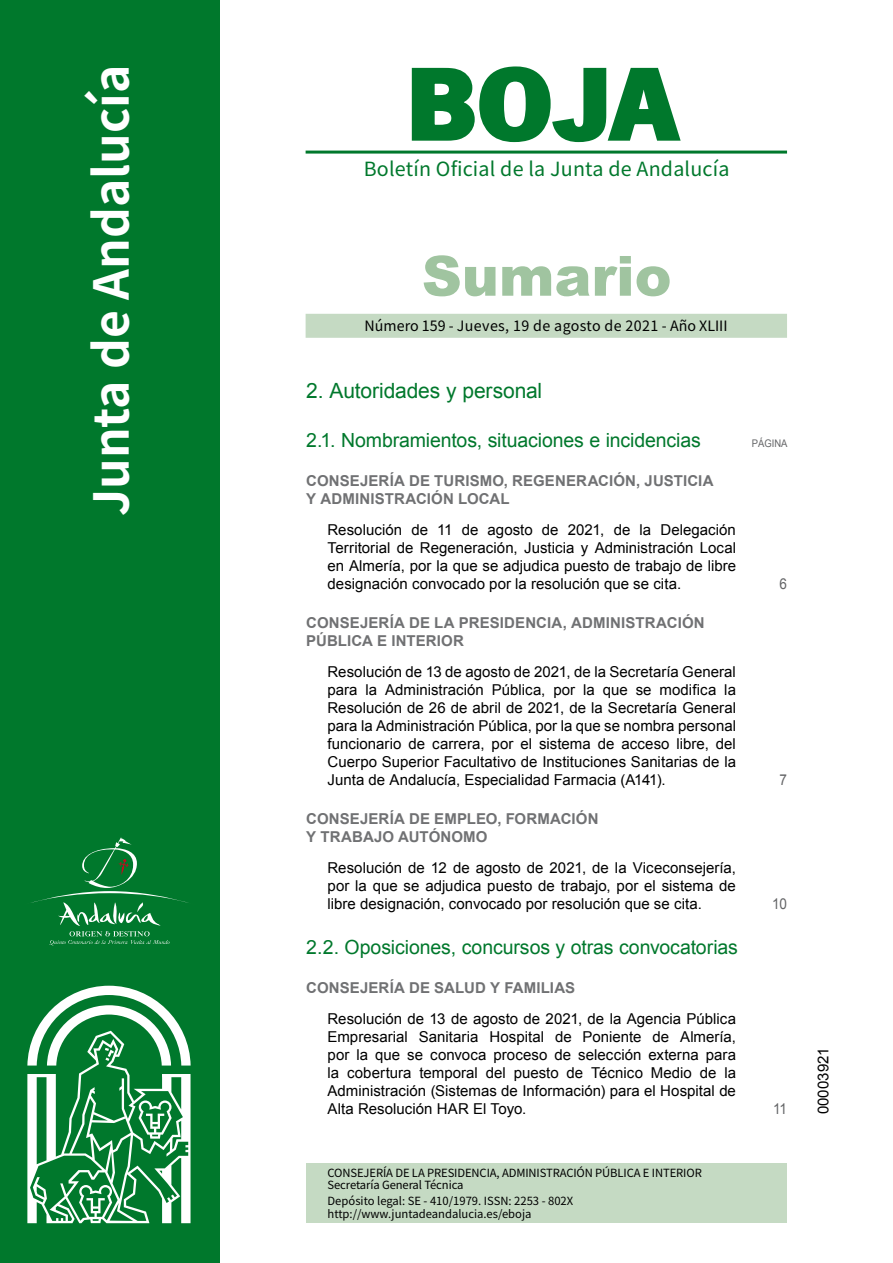
<style>
.page{position:relative;width:893px;height:1263px;background:#fff}
.page>*{position:absolute;margin:0;border:0;box-sizing:border-box;transform-origin:0 0}
.t1{font:700 105px "News Got T";color:#00782c;scale:1.14 1}
.t2{font:900 55.5px "Arial";color:#a0c4a0}
.t3{font:700 48px "Noto Sans HK";color:#fff}
.t4{font:21px "Arial";letter-spacing:-.01em;color:#00782c}
.t5{font:19.5px "Arial";letter-spacing:-.005em;color:#00782c}
.t6{font:19.5px "Noto Sans HK";letter-spacing:.01em;color:#00782c}
.t7{font:15px/18px "Arial";color:#000;text-align:justify}
.t8{font:700 15px/18px "Arial";letter-spacing:.01em;color:#707173}
.t9{font:15px "Arial";color:#646567;scale:.9 1}
.t10{font:14.25px "Noto Sans HK";letter-spacing:.01em;color:#000}
.t11{font:11.25px/12px "Noto Sans HK";letter-spacing:-.01em;color:#000}
.t12{font:10.5px "Arial";color:#646567;scale:.9 1}
</style>
<div class="page">
<hr style="left:305px;top:151px;width:482px;height:3px;background:#00782c">
<div style="left:305px;top:314px;width:482px;height:24px;background:#c5dac3"></div>
<div style="left:0;top:0;width:219px;height:1263px;background:#00782c"></div>
<svg style="left:411px;top:66px;width:270px;height:77px"></svg>
<svg style="left:31px;top:837px;width:158px;height:108px"></svg>
<div style="left:306px;top:1164px;width:481px;height:59px;background:#c5dac3"></div>
<svg style="left:27px;top:986px;width:164px;height:237px"></svg>
<h3 class="t3" style="left:84px;top:516px;width:453px;rotate:-90deg">Junta de Andalucía</h3>
<h1 class="t1" style="left:405px;top:42px;width:240px">BOJA</h1>
<h3 class="t6" style="left:364px;top:158px;width:367px">Boletín Oficial de la Junta de Andalucía</h3>
<h2 class="t2" style="left:422px;top:236px;width:251px">Sumario</h2>
<p class="t10" style="left:364px;top:318px;width:364px">Número 159 - Jueves, 19 de agosto de 2021 - Año XLIII</p>
<h3 class="t4" style="left:306px;top:377px;width:237px">2. Autoridades y personal</h3>
<h3 class="t5" style="left:306px;top:427px;width:396px">2.1. Nombramientos, situaciones e incidencias</h3>
<p class="t12" style="left:751px;top:436px;width:41px">PÁGINA</p>
<p class="t8" style="left:306px;top:473px;width:409px">CONSEJERÍA DE TURISMO, REGENERACIÓN, JUSTICIA<br>Y ADMINISTRACIÓN LOCAL</p>
<p class="t7" style="left:327px;top:521px;width:410px">Resolución de 11 de agosto de 2021, de la Delegación Territorial de Regeneración, Justicia y Administración Local en Almería, por la que se adjudica puesto de trabajo de libre designación convocado por la resolución que se cita.</p>
<p class="t9" style="left:779px;top:574px;width:10px">6</p>
<p class="t8" style="left:306px;top:615px;width:400px">CONSEJERÍA DE LA PRESIDENCIA, ADMINISTRACIÓN<br>PÚBLICA E INTERIOR</p>
<p class="t7" style="left:327px;top:663px;width:410px">Resolución de 13 de agosto de 2021, de la Secretaría General para la Administración Pública, por la que se modifica la Resolución de 26 de abril de 2021, de la Secretaría General para la Administración Pública, por la que se nombra personal funcionario de carrera, por el sistema de acceso libre, del Cuerpo Superior Facultativo de Instituciones Sanitarias de la Junta de Andalucía, Especialidad Farmacia (A141).</p>
<p class="t8" style="left:306px;top:811px;width:294px">CONSEJERÍA DE EMPLEO, FORMACIÓN<br>Y TRABAJO AUTÓNOMO</p>
<p class="t7" style="left:327px;top:859px;width:410px">Resolución de 12 de agosto de 2021, de la Viceconsejería, por la que se adjudica puesto de trabajo, por el sistema de libre designación, convocado por resolución que se cita.</p>
<h3 class="t5" style="left:306px;top:934px;width:433px">2.2. Oposiciones, concursos y otras convocatorias</h3>
<p class="t8" style="left:306px;top:979px;width:270px">CONSEJERÍA DE SALUD Y FAMILIAS</p>
<p class="t7" style="left:327px;top:1010px;width:410px">Resolución de 13 de agosto de 2021, de la Agencia Pública Empresarial Sanitaria Hospital de Poniente de Almería, por la que se convoca proceso de selección externa para la cobertura temporal del puesto de Técnico Medio de la Administración (Sistemas de Información) para el Hospital de Alta Resolución HAR El Toyo.</p>
<p class="t11" style="left:327px;top:1167px;width:376px">CONSEJERÍA DE LA PRESIDENCIA, ADMINISTRACIÓN PÚBLICA E INTERIOR<br>Secretaría General Técnica</p>
<p class="t11" style="left:327px;top:1194px;width:247px;line-height:13.5px">Depósito legal: SE - 410/1979. ISSN: 2253 - 802X http://www.juntadeandalucia.es/eboja</p>
<p class="t9" style="left:779px;top:770px;width:10px">7</p>
<p class="t9" style="left:772px;top:894px;width:18px">10</p>
<p class="t9" style="left:773px;top:1099px;width:17px">11</p>
<p class="t7" style="left:814px;top:1114px;width:68px;rotate:-90deg">00003921</p>
</div>
